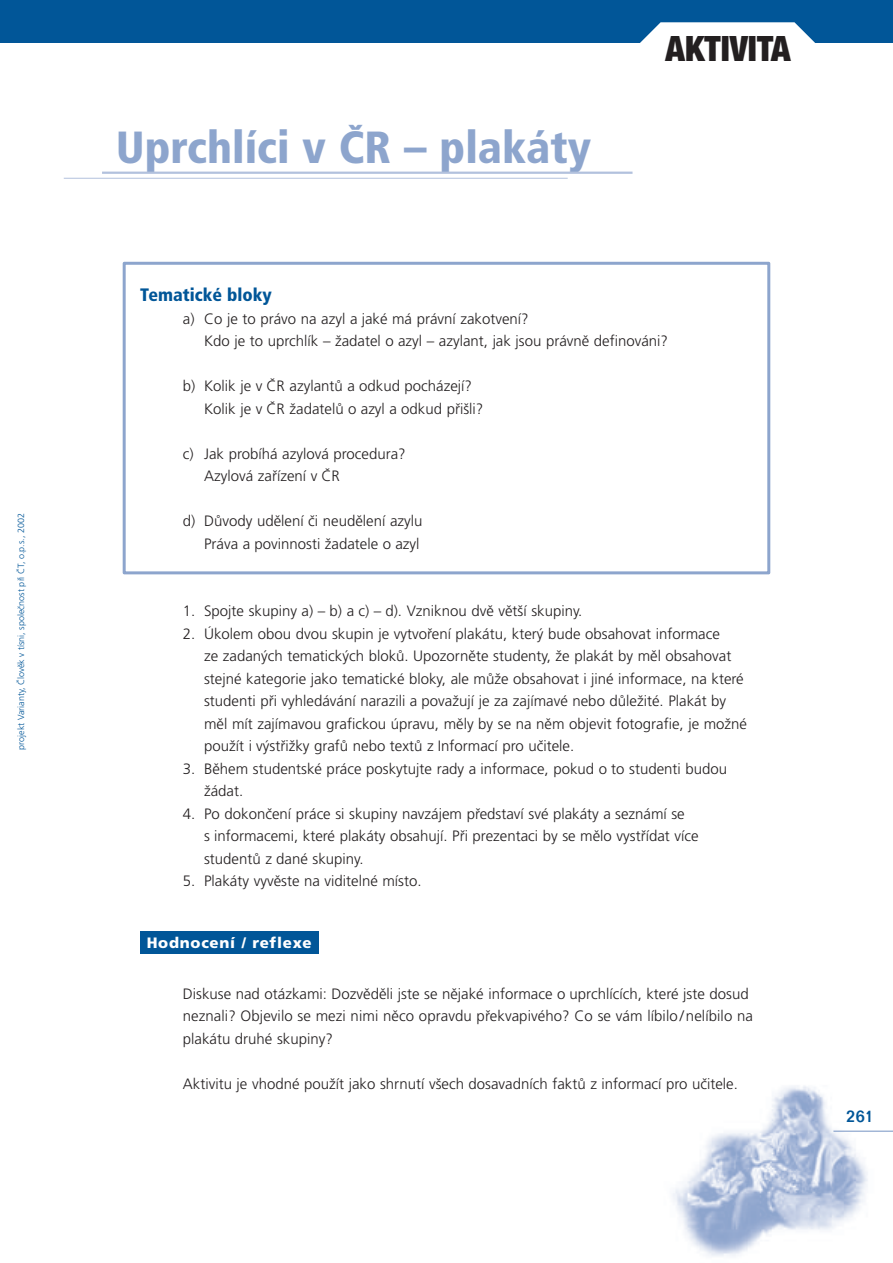
<style>
.page{position:relative;width:893px;height:1263px;background:#fff}
.page>*{position:absolute;margin:0;border:0;box-sizing:border-box;transform-origin:0 0}
.t1{font:900 condensed 45px "Frutiger CE";color:#8da5cd}
.t2{font:900 condensed 34.95px "Helvetica Neue CE";color:#231f20}
.t3{font:900 condensed 18px "Frutiger CE";color:#015698}
.t4{font:500 18px "Folio TEE";color:#015698}
.t5{font:300 15px/22.5px "Frutiger CE";color:#231f20}
.t6{font:900 15px "Frutiger CE";letter-spacing:.05em;color:#fff}
.t7{font:300 9px "Frutiger CE";color:#015698}
</style>
<div class="page">
<img style="left:672px;top:1086px;width:221px;height:170px">
<hr style="left:833px;top:1131px;width:60px;height:1px;background:#7593c2">
<div style="left:123px;top:262px;width:647px;height:312px;border:3px solid #8da5cd"></div>
<div style="left:140px;top:931px;width:179px;height:23px;background:#015698"></div>
<hr style="left:64px;top:178px;width:504px;height:1px;background:#b2c1dd">
<hr style="left:102px;top:172px;width:530px;height:2px;background:#b2c1dd">
<div style="left:0;top:0;width:893px;height:43px;background:#015698"></div>
<svg style="left:640px;top:22px;width:175px;height:21px;background:#dee9f1"></svg>
<p class="t7" style="left:16px;top:749px;width:238px;rotate:-90deg">projekt Varianty, Člověk v tísni, společnost při ČT, o.p.s., 2002</p>
<h1 class="t1" style="left:116px;top:122px;width:476px">Uprchlíci v ČR – plakáty</h1>
<p class="t3" style="left:140px;top:284px;width:133px">Tematické bloky</p>
<h2 class="t2" style="left:666px;top:29px;width:127px">AKTIVITA</h2>
<p class="t5" style="left:204px;top:307px;width:465px;text-indent:-21px">a) Co je to právo na azyl a jaké má právní zakotvení?<br>Kdo je to uprchlík – žadatel o azyl – azylant, jak jsou právně definováni?</p>
<p class="t5" style="left:204px;top:374px;width:281px;text-indent:-21px">b) Kolik je v ČR azylantů a odkud pocházejí?<br>Kolik je v ČR žadatelů o azyl a odkud přišli?</p>
<p class="t5" style="left:204px;top:442px;width:203px;text-indent:-21px">c) Jak probíhá azylová procedura?<br>Azylová zařízení v ČR</p>
<p class="t5" style="left:183px;top:509px;width:241px;text-align:right">d) Důvody udělení či neudělení azylu<br>Práva a povinnosti žadatele o azyl</p>
<p class="t5" style="left:183px;top:599px;width:401px">1. Spojte skupiny a) – b) a c) – d). Vzniknou dvě větší skupiny.</p>
<p class="t5" style="left:204px;top:622px;width:544px;text-indent:-21px">2. Úkolem obou dvou skupin je vytvoření plakátu, který bude obsahovat informace<br>ze zadaných tematických bloků. Upozorněte studenty, že plakát by měl obsahovat stejné kategorie jako tematické bloky, ale může obsahovat i jiné informace, na které studenti při vyhledávání narazili a považují je za zajímavé nebo důležité. Plakát by měl mít zajímavou grafickou úpravu, měly by se na něm objevit fotografie, je možné použít i výstřižky grafů nebo textů z Informací pro učitele.</p>
<p class="t5" style="left:204px;top:757px;width:525px;text-indent:-21px">3. Během studentské práce poskytujte rady a informace, pokud o to studenti budou žádat.</p>
<p class="t5" style="left:204px;top:802px;width:496px;text-indent:-21px">4. Po dokončení práce si skupiny navzájem představí své plakáty a seznámí se<br>s informacemi, které plakáty obsahují. Při prezentaci by se mělo vystřídat více studentů z dané skupiny.</p>
<p class="t5" style="left:183px;top:869px;width:240px">5. Plakáty vyvěste na viditelné místo.</p>
<p class="t6" style="left:147px;top:934px;width:167px">Hodnocení / reflexe</p>
<p class="t5" style="left:183px;top:982px;width:572px">Diskuse nad otázkami: Dozvěděli jste se nějaké informace o uprchlících, které jste dosud neznali? Objevilo se mezi nimi něco opravdu překvapivého? Co se vám líbilo / nelíbilo na plakátu druhé skupiny?</p>
<p class="t5" style="left:183px;top:1072px;width:557px">Aktivitu je vhodné použít jako shrnutí všech dosavadních faktů z informací pro učitele.</p>
<p class="t4" style="left:846px;top:1106px;width:30px">261</p>
</div>
